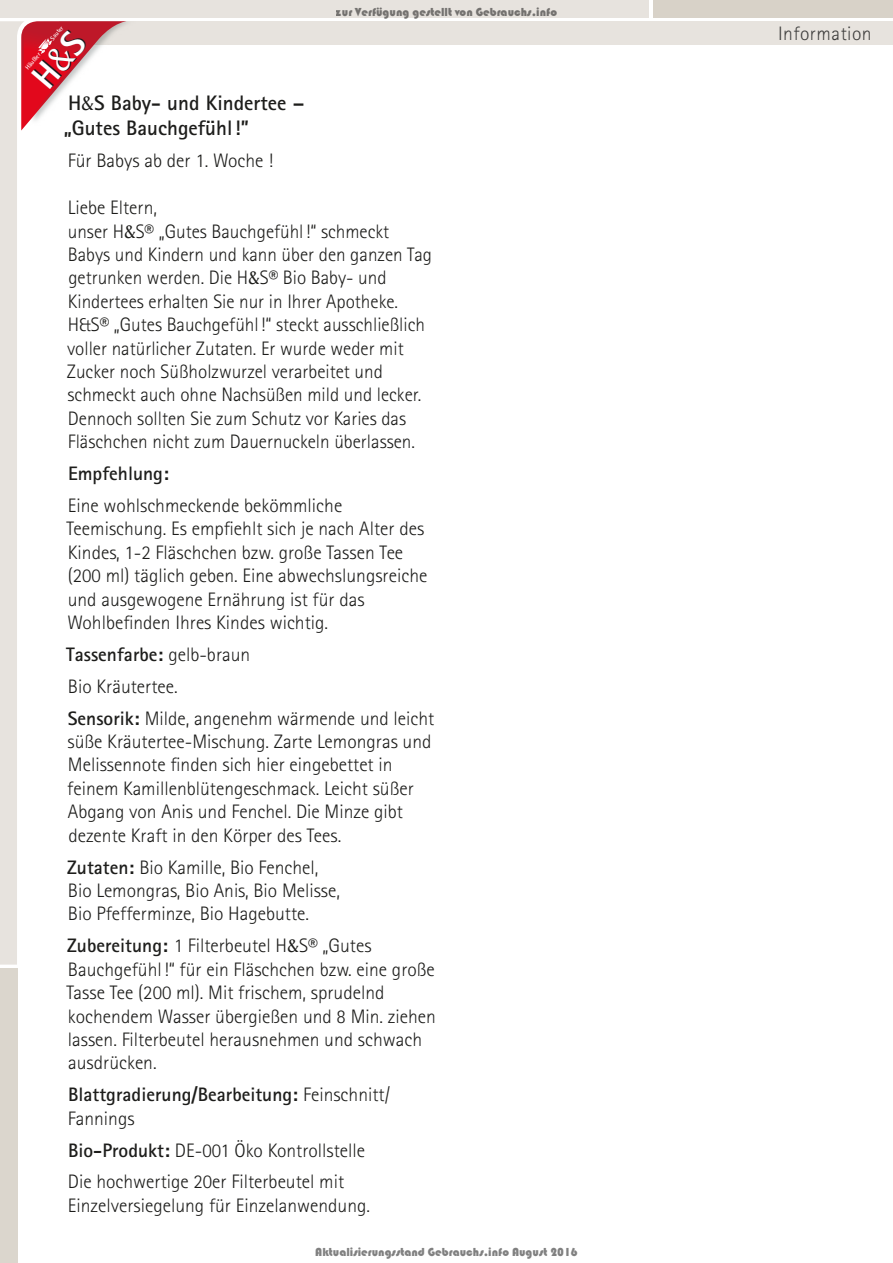
<style>
.page{position:relative;width:893px;height:1263px;background:#fff}
.page>*{position:absolute;margin:0;border:0;box-sizing:border-box;transform-origin:0 0}
.t1{font:700 21px/25.2px "Rotis Sans Serif";color:#1d1d1b}
.t2{font:300 19.5px/23.4px "Rotis Sans Serif";color:#1d1d1b}
.t3{font:700 19.5px/23.4px "Rotis Sans Serif";color:#1d1d1b}
.t4{font:300 19.5px "Rotis Sans Serif";letter-spacing:.025em;color:#3d3d3c}
.t5{font:12px "Bauhaus 93";color:rgb(0 0 0/.5)}
.t6{font:700 6.3px "Rotis Sans Serif";color:#fff}
.s1{font-family:"Baker Signet";font-weight:400}
.s2{font-weight:700}
.s3{font-weight:300}
</style>
<div class="page">
<div style="left:60px;top:21px;width:833px;height:24px;background:#e7e3de"></div>
<div style="left:653px;top:0;width:240px;height:17px;background:#d8d2c8"></div>
<div style="left:0;top:0;width:649px;height:17px;background:#e7e3de"></div>
<div style="left:0;top:969px;width:17px;height:294px;background:#dbd6cd"></div>
<hr style="left:892px;top:969px;width:1px;height:294px;background:#dbd6cd">
<svg style="left:0;top:21px;width:127px;height:943px"></svg>
<p class="t6" style="left:24px;top:66px;width:22px;rotate:-50deg">Häußler</p>
<p class="t6" style="left:49px;top:37px;width:18px;rotate:-50deg">Sauter</p>
<p class="t5" style="left:336px;top:6px;width:223px">zur Verfügung gestellt von Gebrauchs.info</p>
<p class="t1" style="left:64px;top:90px;width:242px">H<span class="s1">&amp;</span>S Baby- und Kindertee – „Gutes Bauchgefühl!”</p>
<p class="t2" style="left:68px;top:149px;width:207px">Für Babys ab der 1. Woche !</p>
<p class="t2" style="left:67px;top:196px;width:367px">Liebe Eltern,<br>unser H<span class="s1">&amp;</span>S® „Gutes Bauchgefühl!“ schmeckt Babys und Kindern und kann über den ganzen Tag getrunken werden. Die H<span class="s1">&amp;</span>S® Bio Baby- und Kindertees erhalten Sie nur in Ihrer Apotheke.<br>H&amp;S® „Gutes Bauchgefühl!“ steckt ausschließlich voller natürlicher Zutaten. Er wurde weder mit Zucker noch Süßholzwurzel verarbeitet und schmeckt auch ohne Nachsüßen mild und lecker.<br>Dennoch sollten Sie zum Schutz vor Karies das Fläschchen nicht zum Dauernuckeln überlassen.</p>
<p class="t3" style="left:68px;top:461px;width:102px">Empfehlung:</p>
<p class="t2" style="left:66px;top:494px;width:362px">Eine wohlschmeckende bekömmliche Teemischung. Es empfiehlt sich je nach Alter des Kindes, 1-2 Fläschchen bzw. große Tassen Tee (200 ml) täglich geben. Eine abwechslungsreiche und ausgewogene Ernährung ist für das Wohlbefinden Ihres Kindes wichtig.</p>
<p class="t2" style="left:66px;top:638px;width:370px;line-height:32px"><span class="s2">Tassenfarbe:</span> gelb-braun<br>Bio Kräutertee.<br><span class="s2">Sensorik:</span> Milde, angenehm wärmende und leicht</p>
<p class="t2" style="left:67px;top:730px;width:366px">süße Kräutertee-Mischung. Zarte Lemongras und Melissennote finden sich hier eingebettet in feinem Kamillenblütengeschmack. Leicht süßer Abgang von Anis und Fenchel. Die Minze gibt dezente Kraft in den Körper des Tees.</p>
<p class="t2" style="left:67px;top:855px;width:274px"><span class="s2">Zutaten:</span> Bio Kamille, Bio Fenchel,<br>Bio Lemongras, Bio Anis, Bio Melisse,<br>Bio Pfefferminze, Bio Hagebutte.</p>
<p class="t2" style="left:66px;top:934px;width:371px"><span class="s2">Zubereitung:</span> 1 Filterbeutel H<span class="s1">&amp;</span>S® „Gutes Bauchgefühl!“ für ein Fläschchen bzw. eine große Tasse Tee (200 ml). Mit frischem, sprudelnd kochendem Wasser übergießen und 8 Min. ziehen lassen. Filterbeutel herausnehmen und schwach ausdrücken.</p>
<p class="t3" style="left:68px;top:1082px;width:324px">Blattgradierung/Bearbeitung: <span class="s3">Feinschnitt/<br>Fannings</span></p>
<p class="t2" style="left:68px;top:1134px;width:299px;line-height:32px"><span class="s2">Bio-Produkt:</span> DE-001 Öko Kontrollstelle<br>Die hochwertige 20er Filterbeutel mit</p>
<p class="t2" style="left:68px;top:1193px;width:304px">Einzelversiegelung für Einzelanwendung.</p>
<p class="t5" style="left:315px;top:1245px;width:264px">Aktualisierungsstand Gebrauchs.info August 2016</p>
<p class="t4" style="left:778px;top:22px;width:95px">Information</p>
</div>
